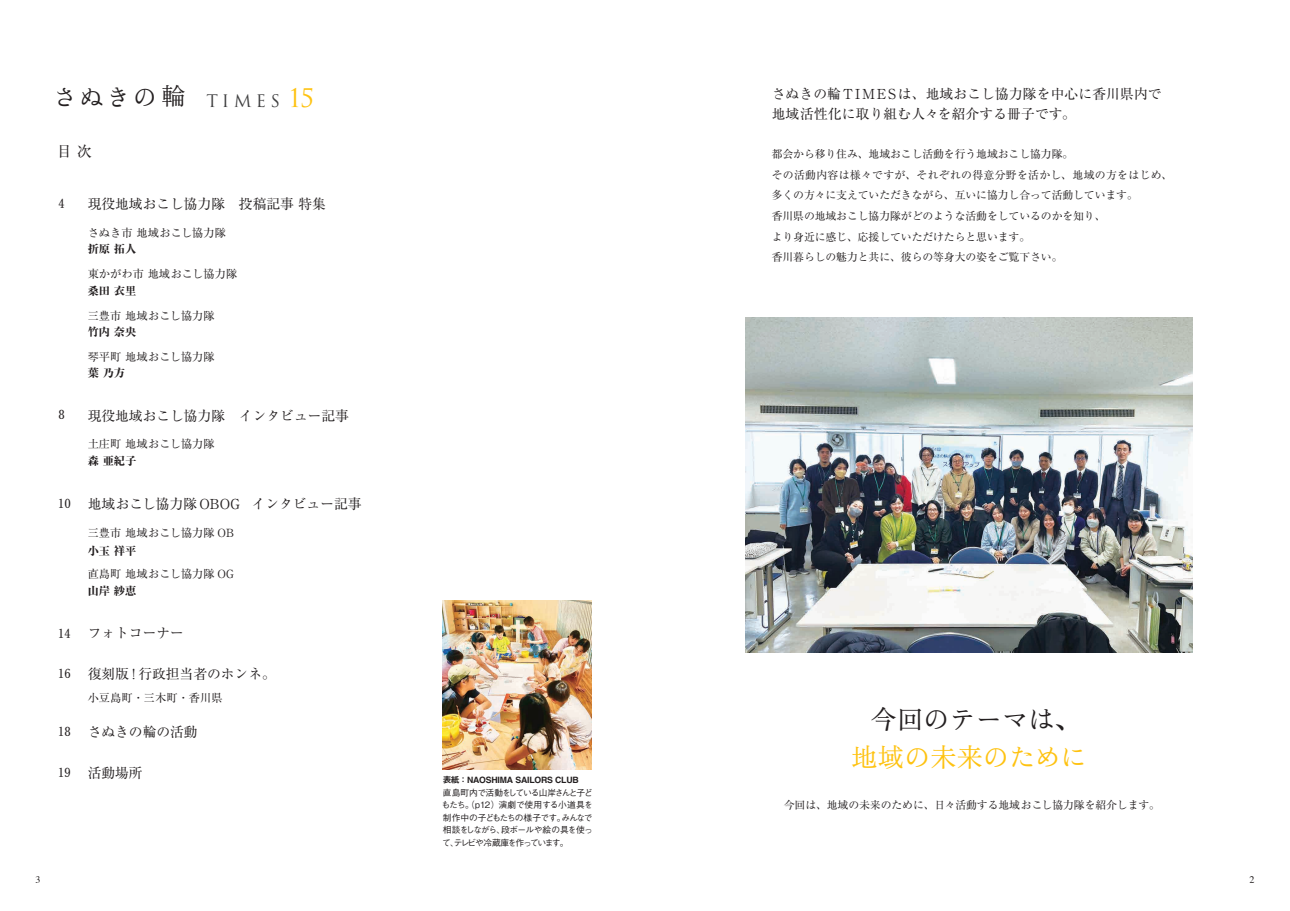
<style>
.page{position:relative;width:1290px;height:911px;background:#fff}
.page>*{position:absolute;margin:0;border:0;box-sizing:border-box;transform-origin:0 0}
.t1{font:26.25px "Zen Old Mincho";color:#fec210}
.t2{font:26.25px "Zen Old Mincho";color:#231f20}
.t3{font:25px "Trajan Pro 3";color:#fec210}
.t4{font:24px "Zen Old Mincho";letter-spacing:.11em;color:#231f20}
.t5{font:16.88px "Trajan Pro 3";letter-spacing:.26em;color:#3e3e3f}
.t6{font:15px "Ryumin Pro";color:#231f20}
.t7{font:13.75px/20.6px "Ryumin Pro";color:#231f20}
.t8{font:12.5px "Zen Old Mincho";letter-spacing:.05em;color:#231f20}
.t9{font:11.25px "Ryumin Pro";color:#231f20}
.t10{font:800 11.25px "Ryumin Pro";color:#231f20}
.t11{font:10.88px/20.6px "Ryumin Pro";letter-spacing:-.01em;color:#231f20}
.t12{font:10px "Times";color:#231f20}
.t13{font:500 8.75px/12.5px "Gothic BBB Pro";letter-spacing:-.095em;color:#231f20;text-align:right}
.t14{font:8.75px "Midashi Go MB31";letter-spacing:-.02em;color:#231f20}
.t15{font:500 8.75px/12.5px "Gothic BBB Pro";letter-spacing:-.145em;color:#231f20}
</style>
<div class="page">
<img style="left:745px;top:317px;width:448px;height:335px">
<img style="left:443px;top:600px;width:149px;height:169px">
<h3 class="t4" style="left:53px;top:85px;width:134px">さぬきの輪</h3>
<h3 class="t6" style="left:57px;top:140px;width:36px">目次</h3>
<h3 class="t5" style="left:207px;top:89px;width:75px">TIMES</h3>
<h2 class="t3" style="left:290px;top:81px;width:26px">15</h2>
<p class="t8" style="left:58px;top:197px;width:8px">4</p>
<p class="t8" style="left:58px;top:408px;width:8px">8</p>
<p class="t8" style="left:58px;top:497px;width:14px">10</p>
<p class="t8" style="left:58px;top:627px;width:14px">14</p>
<p class="t8" style="left:58px;top:667px;width:14px">16</p>
<p class="t8" style="left:58px;top:724px;width:14px">18</p>
<p class="t8" style="left:58px;top:766px;width:14px">19</p>
<p class="t7" style="left:88px;top:193px;width:240px">現役地域おこし協力隊　投稿記事特集</p>
<p class="t9" style="left:88px;top:224px;width:140px">さぬき市地域おこし協力隊</p>
<p class="t10" style="left:88px;top:240px;width:50px">折原拓人</p>
<p class="t9" style="left:88px;top:265px;width:151px">東かがわ市地域おこし協力隊</p>
<p class="t10" style="left:88px;top:281px;width:50px">桑田衣里</p>
<p class="t9" style="left:88px;top:306px;width:129px">三豊市地域おこし協力隊</p>
<p class="t10" style="left:88px;top:323px;width:50px">竹内奈央</p>
<p class="t9" style="left:88px;top:348px;width:129px">琴平町地域おこし協力隊</p>
<p class="t10" style="left:88px;top:364px;width:39px">葉乃方</p>
<p class="t7" style="left:88px;top:404px;width:263px">現役地域おこし協力隊　インタビュー記事</p>
<p class="t9" style="left:88px;top:435px;width:129px">土庄町地域おこし協力隊</p>
<p class="t10" style="left:88px;top:451px;width:50px">森亜紀子</p>
<p class="t7" style="left:88px;top:493px;width:275px">地域おこし協力隊 OBOG　インタビュー記事</p>
<p class="t9" style="left:88px;top:524px;width:148px">三豊市地域おこし協力隊 OB</p>
<p class="t10" style="left:88px;top:541px;width:50px">小玉祥平</p>
<p class="t9" style="left:88px;top:565px;width:148px">直島町地域おこし協力隊 OG</p>
<p class="t10" style="left:88px;top:581px;width:50px">山岸紗恵</p>
<p class="t7" style="left:88px;top:622px;width:98px">フォトコーナー</p>
<p class="t7" style="left:88px;top:663px;width:190px">復刻版 ! 行政担当者のホンネ。</p>
<p class="t9" style="left:88px;top:689px;width:136px">小豆島町・三木町・香川県</p>
<p class="t7" style="left:88px;top:720px;width:111px">さぬきの輪の活動</p>
<p class="t7" style="left:88px;top:762px;width:56px">活動場所</p>
<p class="t12" style="left:35px;top:870px;width:6px">3</p>
<p class="t14" style="left:443px;top:775px;width:137px">表紙：NAOSHIMA SAILORS CLUB</p>
<p class="t13" style="left:442px;top:785px;width:153px">直島町内で活動をしている山岸さんと子どもたち。（p12）演劇で使用する小道具をみんなで</p>
<p class="t13" style="left:443px;top:810px;width:151px;text-align:left">制作中の子どもたちの様子です。<br>相談をしながら段ボールや絵の具を使っ</p>
<p class="t15" style="left:442px;top:822px;width:128px;text-indent:54px">、<br>てテレビや冷蔵庫を作っています。</p>
<p class="t13" style="left:450px;top:835px;width:10px">、</p>
<p class="t7" style="left:772px;top:82px;width:391px">さぬきの輪TIMESは、地域おこし協力隊を中心に香川県内で地域活性化に取り組む人々を紹介する冊子です。</p>
<p class="t11" style="left:772px;top:143px;width:402px">都会から移り住み、地域おこし活動を行う地域おこし協力隊。<br>その活動内容は様々ですが、それぞれの得意分野を活かし、地域の方をはじめ、多くの方々に支えていただきながら、互いに協力し合って活動しています。<br>香川県の地域おこし協力隊がどのような活動をしているのかを知り、<br>より身近に感じ、応援していただけたらと思います。<br>香川暮らしの魅力と共に、彼らの等身大の姿をご覧下さい。</p>
<h1 class="t2" style="left:871px;top:706px;width:211px">今回のテーマは、</h1>
<h1 class="t1" style="left:851px;top:743px;width:237px">地域の未来のために</h1>
<p class="t11" style="left:784px;top:793px;width:378px">今回は、地域の未来のために、日々活動する地域おこし協力隊を紹介します。</p>
<p class="t12" style="left:1249px;top:870px;width:6px">2</p>
</div>
